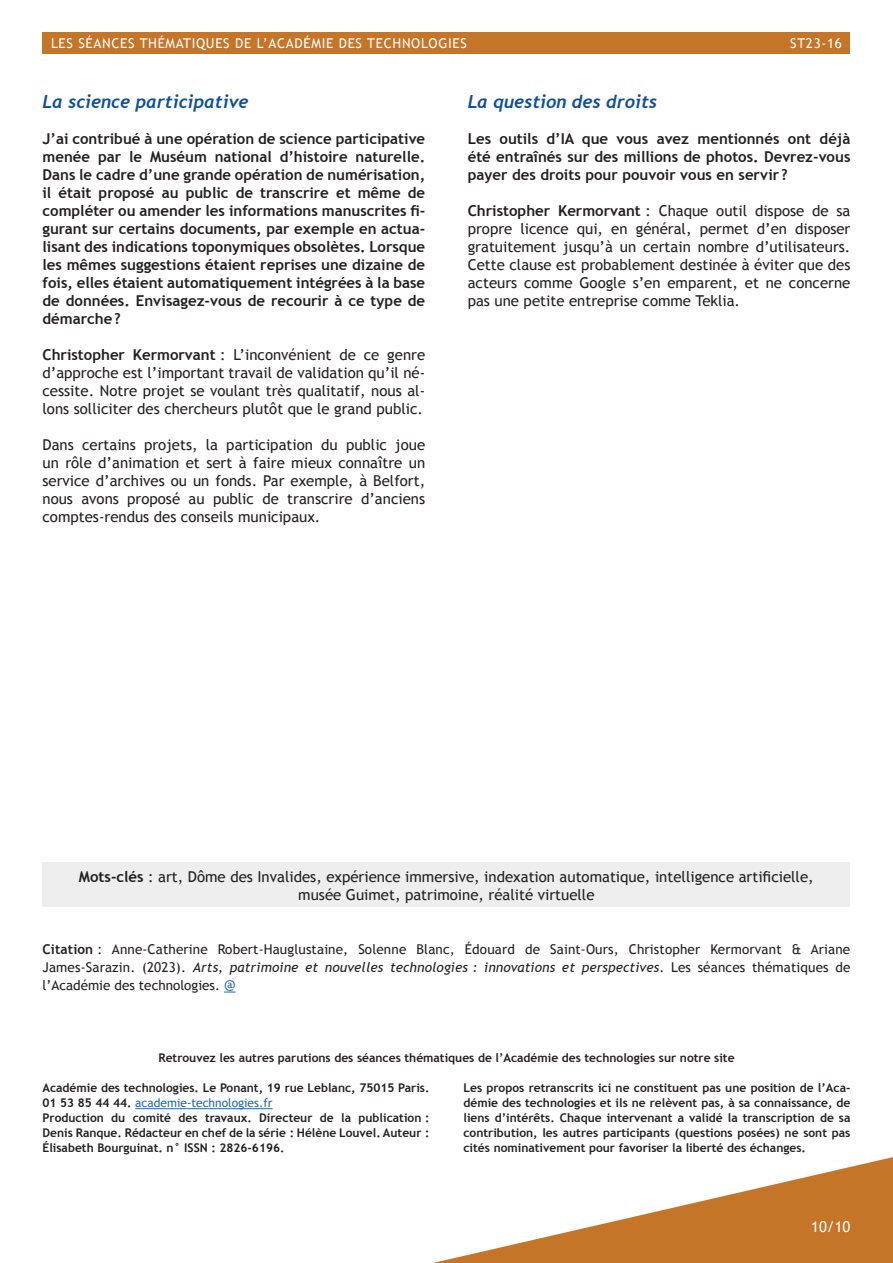
<style>
.page{position:relative;width:893px;height:1263px;background:#fff}
.page>*{position:absolute;margin:0;border:0;box-sizing:border-box;transform-origin:0 0}
.t1{font:italic 700 18px "Trebuchet";color:#0e4f9b}
.t2{font:15px/18px "Trebuchet MS";color:#231f20;text-align:justify}
.t3{font:700 15px/18px "Trebuchet MS";color:#231f20;text-align:justify}
.t4{font:15px "Trebuchet MS";color:#fff}
.t5{font:13.5px/18px "Trebuchet MS";color:#231f20;text-align:justify}
.t6{font:13.5px "Trebuchet MS";letter-spacing:.05em;color:#fff}
.t7{font:700 12px/15px "Trebuchet MS";color:#231f20}
.s1{font-weight:700}
.s2{font-style:italic}
.s3{font-size:15px;color:#1b69b4}
.s4{font-weight:400;color:#1b69b4}
</style>
<div class="page">
<svg style="left:433px;top:1157px;width:460px;height:106px"></svg>
<div style="left:43px;top:33px;width:807px;height:21px;background:#c57527"></div>
<div style="left:43px;top:862px;width:807px;height:45px;background:#edeeed"></div>
<svg style="left:224px;top:991px;width:12px;height:1px"></svg>
<hr style="left:135px;top:1108px;width:138px;height:1px;background:#1b69b4">
<p class="t6" style="left:51px;top:36px;width:417px">LES SÉANCES THÉMATIQUES DE L’ACADÉMIE DES TECHNOLOGIES</p>
<p class="t6" style="left:790px;top:36px;width:53px">ST23-16</p>
<p class="t1" style="left:43px;top:91px;width:208px">La science participative</p>
<p class="t3" style="left:43px;top:130px;width:384px">J’ai contribué à une opération de science participative menée par le Muséum national d’histoire naturelle.<br>Dans le cadre d’une grande opération de numérisation, il était proposé au public de transcrire et même de compléter ou amender les informations manuscrites fi&shy;gurant sur certains documents, par exemple en actua&shy;lisant des indications toponymiques obsolètes. Lorsque les mêmes suggestions étaient reprises une dizaine de fois, elles étaient automatiquement intégrées à la base de données. Envisagez-vous de recourir à ce type de démarche?</p>
<p class="t2" style="left:43px;top:346px;width:384px"><span class="s1">Christopher Kermorvant</span> : L’inconvénient de ce genre d’approche est l’important travail de validation qu’il né&shy;cessite. Notre projet se voulant très qualitatif, nous al&shy;lons solliciter des chercheurs plutôt que le grand public.</p>
<p class="t2" style="left:43px;top:436px;width:384px">Dans certains projets, la participation du public joue un rôle d’animation et sert à faire mieux connaître un service d’archives ou un fonds. Par exemple, à Belfort, nous avons proposé au public de transcrire d’anciens comptes-rendus des conseils municipaux.</p>
<p class="t1" style="left:468px;top:91px;width:191px">La question des droits</p>
<p class="t3" style="left:468px;top:130px;width:384px">Les outils d’IA que vous avez mentionnés ont déjà été entraînés sur des millions de photos. Devrez-vous payer des droits pour pouvoir vous en servir ?</p>
<p class="t2" style="left:468px;top:202px;width:384px"><span class="s1">Christopher Kermorvant</span> : Chaque outil dispose de sa propre licence qui, en général, permet d’en disposer gratuitement jusqu’à un certain nombre d’utilisateurs.<br>Cette clause est probablement destinée à éviter que des acteurs comme Google s’en emparent, et ne concerne pas une petite entreprise comme Teklia.</p>
<p class="t2" style="left:79px;top:868px;width:736px;text-align:center"><span class="s1">Mots-clés</span> : art, Dôme des Invalides, expérience immersive, indexation automatique, intelligence artificielle, musée Guimet, patrimoine, réalité virtuelle</p>
<p class="t5" style="left:43px;top:940px;width:809px"><span class="s1">Citation</span> : Anne-Catherine Robert-Hauglustaine, Solenne Blanc, Édouard de Saint-Ours, Christopher Kermorvant &amp; Ariane James-Sarazin. (2023). <span class="s2">Arts, patrimoine et nouvelles technologies : innovations et perspectives</span>. Les séances thématiques de l’Académie des technologies. <span class="s3">@</span></p>
<p class="t7" style="left:158px;top:1050px;width:578px">Retrouvez les autres parutions des séances thématiques de l’Académie des technologies sur notre site</p>
<p class="t7" style="left:43px;top:1080px;width:388px">Académie des technologies. Le Ponant, 19 rue Leblanc, 75015 Paris.<br>01 53 85 44 44. <span class="s4">academie-technologies.fr<br></span>Production du comité des travaux. Directeur de la publication :<br>Denis Ranque. Rédacteur en chef de la série : Hélène Louvel. Auteur :<br>Élisabeth Bourguinat. n° ISSN : 2826-6196.</p>
<p class="t7" style="left:463px;top:1080px;width:388px;text-align:justify">Les propos retranscrits ici ne constituent pas une position de l’Aca&shy;démie des technologies et ils ne relèvent pas, à sa connaissance, de liens d’intérêts. Chaque intervenant a validé la transcription de sa contribution, les autres participants (questions posées) ne sont pas cités nominativement pour favoriser la liberté des échanges.</p>
<p class="t4" style="left:811px;top:1218px;width:41px">10/10</p>
</div>
